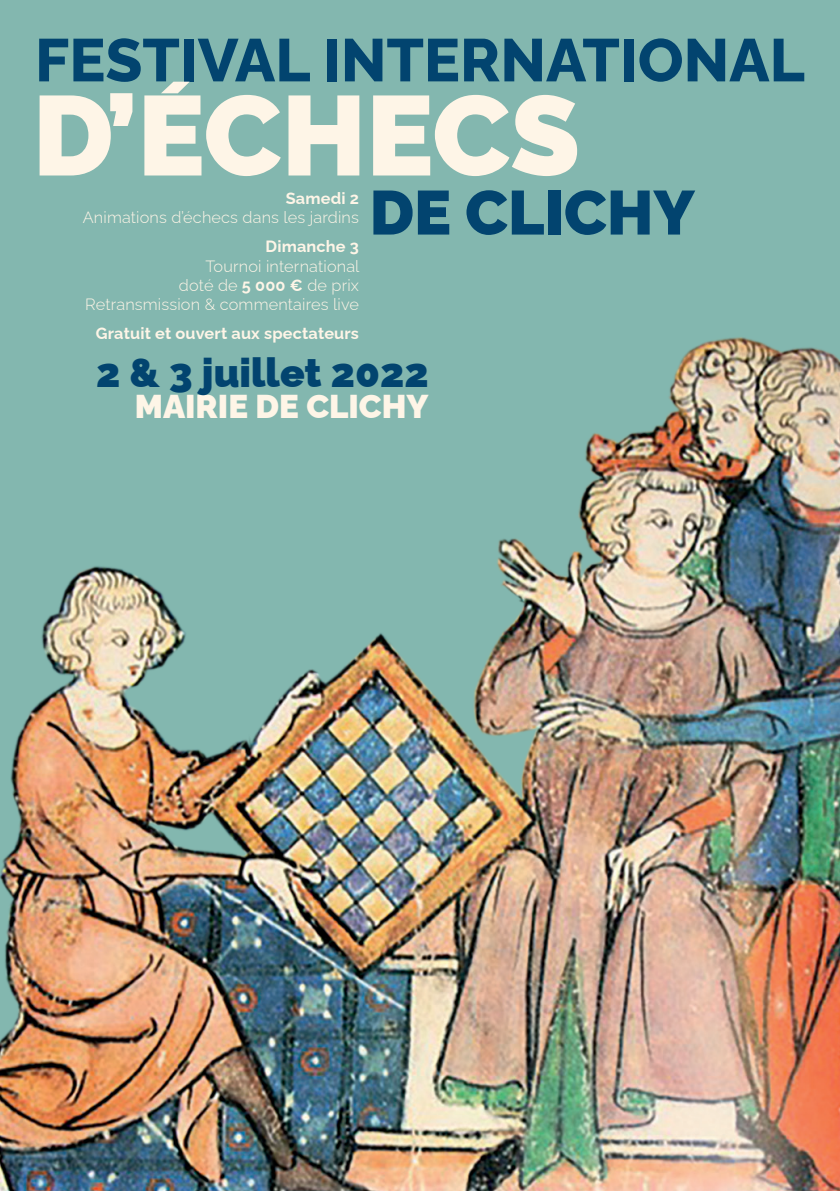
<style>
.page{position:relative;width:840px;height:1191px;background:#fff}
.page>*{position:absolute;margin:0;border:0;box-sizing:border-box;transform-origin:0 0}
.t1{font:900 62px "Raleway";color:#02446f}
.t2{font:800 60.2px "Raleway";color:#02446f}
.t3{font:900 40.6px "Raleway";color:#02446f}
.t4{font:900 33px "Raleway";color:#fef5e7}
.t5{font:300 16.2px/19px "Raleway";letter-spacing:.01em;color:#fef5e7;text-align:right}
.t6{font:700 16.2px "Raleway";letter-spacing:.01em;color:#fef5e7}
.s1{font-weight:700}
</style>
<div class="page">
<div style="left:0;top:0;width:839px;height:1095px;background:#83b7af"></div>
<img style="left:0;top:337px;width:839px;height:854px">
<svg style="left:40px;top:82px;width:536px;height:94px"></svg>
<h2 class="t2" style="left:35px;top:12px;width:770px">FESTIVAL INTERNATIONAL</h2>
<p class="t6" style="left:286px;top:185px;width:75px">Samedi 2</p>
<p class="t5" style="left:83px;top:206px;width:277px">Animations d’échecs dans les jardins</p>
<p class="t6" style="left:265px;top:234px;width:95px">Dimanche 3</p>
<p class="t5" style="left:85px;top:254px;width:275px">Tournoi international<br>doté de <span class="s1">5 000 €</span> de prix<br>Retransmission &amp; commentaires live</p>
<p class="t6" style="left:96px;top:321px;width:264px">Gratuit et ouvert aux spectateurs</p>
<h1 class="t1" style="left:369px;top:163px;width:326px">DE CLICHY</h1>
<h3 class="t3" style="left:96px;top:341px;width:334px">2 &amp; 3 juillet 2022</h3>
<h3 class="t4" style="left:135px;top:380px;width:295px">MAIRIE DE CLICHY</h3>
</div>
